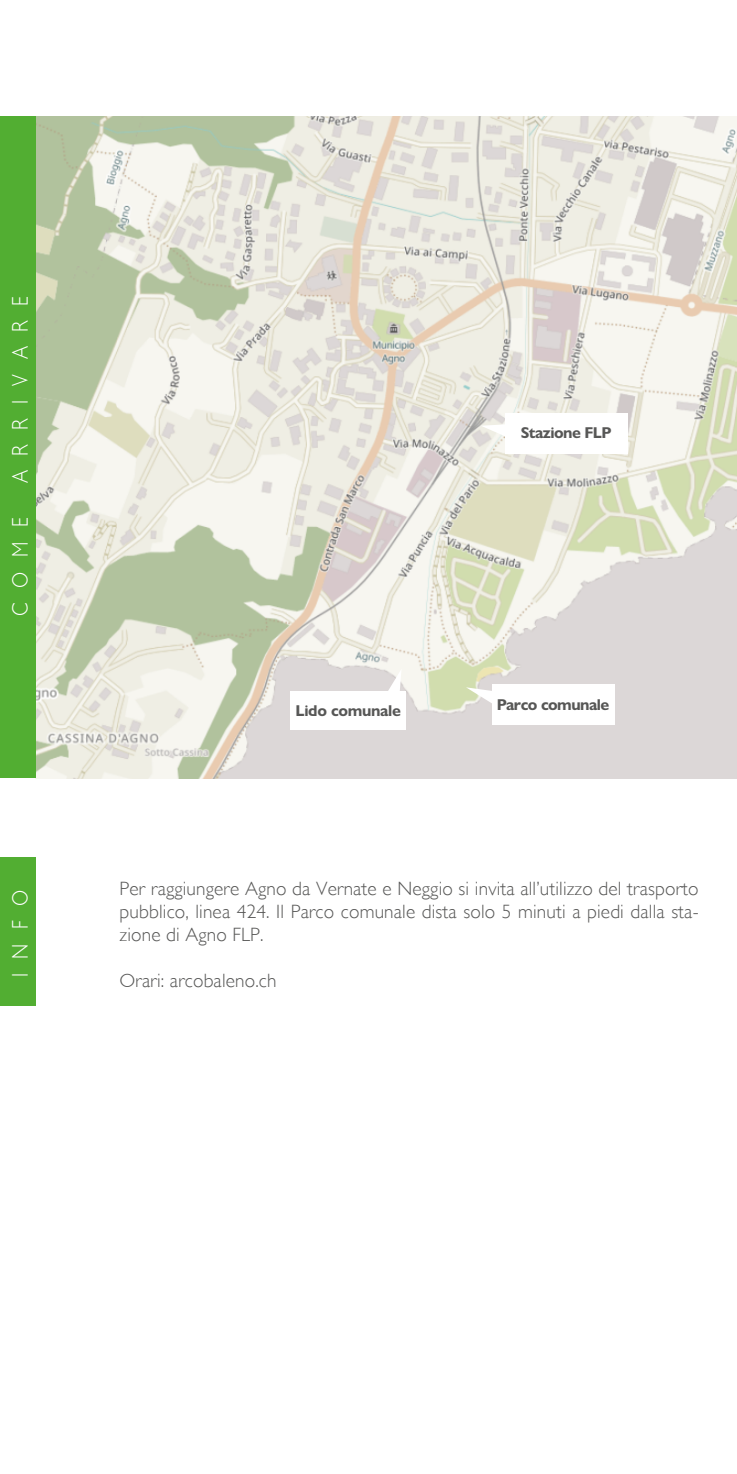
<style>
.page{position:relative;width:737px;height:1474px;background:#fff}
.page>*{position:absolute;margin:0;border:0;box-sizing:border-box;transform-origin:0 0}
.t1{font:300 22.75px "Gill Sans";letter-spacing:.74em;color:#fff;scale:.86 1}
.t2{font:300 19.25px/23.1px "Gill Sans";letter-spacing:.01em;color:#575756;text-align:justify}
.t3{font:700 15.75px "Gill Sans Nova";letter-spacing:-.035em;color:#575756}
</style>
<div class="page">
<img style="left:35px;top:117px;width:702px;height:661px">
<div style="left:290px;top:692px;width:116px;height:38px;background:#fff"></div>
<svg style="left:386px;top:668px;width:15px;height:24px"></svg>
<div style="left:492px;top:684px;width:123px;height:41px;background:#fff"></div>
<svg style="left:466px;top:687px;width:26px;height:17px"></svg>
<div style="left:505px;top:413px;width:123px;height:41px;background:#fff"></div>
<svg style="left:481px;top:424px;width:24px;height:13px"></svg>
<div style="left:0;top:116px;width:35px;height:662px;background:#52ae32"></div>
<div style="left:0;top:857px;width:35px;height:149px;background:#52ae32"></div>
<p class="t1" style="left:7px;top:483px;width:219px;rotate:-90deg">ARRIVARE</p>
<p class="t1" style="left:7px;top:615px;width:115px;rotate:-90deg">COME</p>
<p class="t3" style="left:520px;top:423px;width:92px">Stazione FLP</p>
<p class="t3" style="left:295px;top:700px;width:107px">Lido comunale</p>
<p class="t3" style="left:496px;top:694px;width:114px">Parco comunale</p>
<p class="t1" style="left:7px;top:977px;width:103px;rotate:-90deg">INFO</p>
<p class="t2" style="left:120px;top:877px;width:580px">Per raggiungere Agno da Vernate e Neggio si invita all’utilizzo del trasporto pubblico, linea 424. Il Parco comunale dista solo 5 minuti a piedi dalla sta&shy;zione di Agno FLP.</p>
<p class="t2" style="left:120px;top:969px;width:158px">Orari: arcobaleno.ch</p>
</div>
